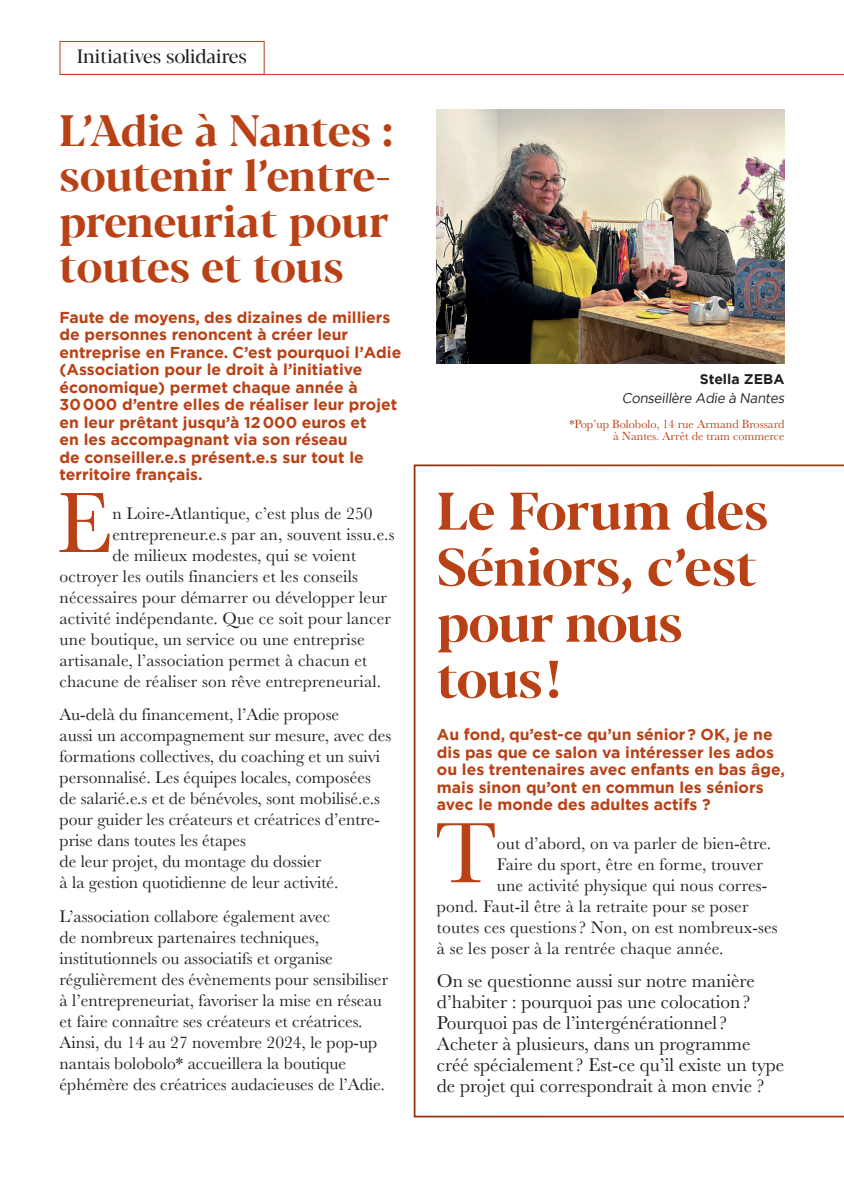
<style>
.page{position:relative;width:844px;height:1191px;background:#fff}
.page>*{position:absolute;margin:0;border:0;box-sizing:border-box;transform-origin:0 0}
.t1{font:89.08px "Baskerville";color:#b94116}
.t2{font:700 52.5px/56px "Blacker Display";letter-spacing:-.02em;color:#b94116}
.t3{font:700 43.75px/45.5px "Blacker Display";letter-spacing:-.005em;color:#b94116;text-align:justify}
.t4{font:19.25px/21px "Baskerville";color:#231f20}
.t5{font:19.25px "Blacker Display";color:#231f20}
.t6{font:17.5px/21px "Baskerville";color:#231f20}
.t7{font:700 15.75px/17.5px "Gotham";color:#b94116}
.t8{font:14px "Gotham";color:#231f20;scale:.95 1}
.t9{font:700 14px "Gotham";color:#231f20}
.t10{font:12.25px/12.2px "Baskerville";color:#b94116;text-align:right}
</style>
<div class="page">
<hr style="left:60px;top:74px;width:783px;height:1px;background:#b94116">
<div style="left:60px;top:41px;width:204px;height:34px;border:1px solid #b94116"></div>
<img style="left:437px;top:109px;width:347px;height:254px">
<svg style="left:413px;top:464px;width:430px;height:653px"></svg>
<p class="t5" style="left:77px;top:44px;width:171px">Initiatives solidaires</p>
<h3 class="t3" style="left:60px;top:110px;width:335px">L’Adie à Nantes : soutenir l’entre&shy;preneuriat pour toutes et tous</h3>
<p class="t7" style="left:60px;top:308px;width:343px">Faute de moyens, des dizaines de milliers de personnes renoncent à créer leur entreprise en France. C’est pourquoi l’Adie (Association pour le droit à l’initiative économique) permet chaque année à<br>30 000 d’entre elles de réaliser leur projet en leur prêtant jusqu’à 12 000 euros et<br>en les accompagnant via son réseau<br>de conseiller.e.s présent.e.s sur tout le territoire français.</p>
<h1 class="t1" style="left:57px;top:466px;width:57px">E</h1>
<p class="t6" style="left:112px;top:503px;width:262px">n Loire-Atlantique, c’est plus de 250</p>
<p class="t6" style="left:112px;top:524px;width:283px">entrepreneur.e.s par an, souvent issu.e.s</p>
<p class="t6" style="left:112px;top:545px;width:245px">de milieux modestes, qui se voient</p>
<p class="t6" style="left:60px;top:566px;width:300px">octroyer les outils financiers et les conseils</p>
<p class="t6" style="left:60px;top:587px;width:329px">nécessaires pour démarrer ou développer leur</p>
<p class="t6" style="left:60px;top:608px;width:333px">activité indépendante. Que ce soit pour lancer</p>
<p class="t6" style="left:60px;top:629px;width:306px">une boutique, un service ou une entreprise</p>
<p class="t6" style="left:60px;top:650px;width:309px">artisanale, l’association permet à chacun et</p>
<p class="t6" style="left:60px;top:671px;width:323px">chacune de réaliser son rêve entrepreneurial.</p>
<p class="t6" style="left:60px;top:704px;width:333px">Au-delà du financement, l’Adie propose<br>aussi un accompagnement sur mesure, avec des formations collectives, du coaching et un suivi personnalisé. Les équipes locales, composées de salarié.e.s et de bénévoles, sont mobilisé.e.s pour guider les créateurs et créatrices d’entre&shy;prise dans toutes les étapes<br>de leur projet, du montage du dossier<br>à la gestion quotidienne de leur activité.</p>
<p class="t6" style="left:60px;top:905px;width:330px">L’association collabore également avec<br>de nombreux partenaires techniques, institutionnels ou associatifs et organise régulièrement des évènements pour sensibiliser à l’entrepreneuriat, favoriser la mise en réseau et faire connaître ses créateurs et créatrices.<br>Ainsi, du 14 au 27 novembre 2024, le pop-up nantais bolobolo* accueillera la boutique éphémère des créatrices audacieuses de l’Adie.</p>
<p class="t9" style="left:699px;top:370px;width:86px">Stella ZEBA</p>
<p class="t8" style="left:621px;top:389px;width:175px">Conseillère Adie à Nantes</p>
<p class="t10" style="left:569px;top:418px;width:216px">*Pop’up Bolobolo, 14 rue Armand Brossard à Nantes. Arrêt de tram commerce</p>
<h2 class="t2" style="left:437px;top:486px;width:332px">Le Forum des<br>Séniors, c’est pour nous tous!</h2>
<p class="t7" style="left:437px;top:726px;width:349px">Au fond, qu’est-ce qu’un sénior ? OK, je ne dis pas que ce salon va intéresser les ados ou les trentenaires avec enfants en bas âge, mais sinon qu’ont en commun les séniors avec le monde des adultes actifs ?</p>
<h1 class="t1" style="left:434px;top:796px;width:64px">T</h1>
<p class="t6" style="left:496px;top:833px;width:276px">out d’abord, on va parler de bien-être.</p>
<p class="t6" style="left:496px;top:854px;width:267px">Faire du sport, être en forme, trouver</p>
<p class="t6" style="left:496px;top:875px;width:272px">une activité physique qui nous corres-</p>
<p class="t6" style="left:437px;top:896px;width:313px">pond. Faut-il être à la retraite pour se poser</p>
<p class="t6" style="left:437px;top:917px;width:342px">toutes ces questions? Non, on est nombreux-ses</p>
<p class="t6" style="left:437px;top:938px;width:288px">à se les poser à la rentrée chaque année.</p>
<p class="t4" style="left:437px;top:971px;width:349px">On se questionne aussi sur notre manière d’habiter : pourquoi pas une colocation?<br>Pourquoi pas de l’intergénérationnel?<br>Acheter à plusieurs, dans un programme créé spécialement? Est-ce qu’il existe un type de projet qui correspondrait à mon envie ?</p>
</div>
